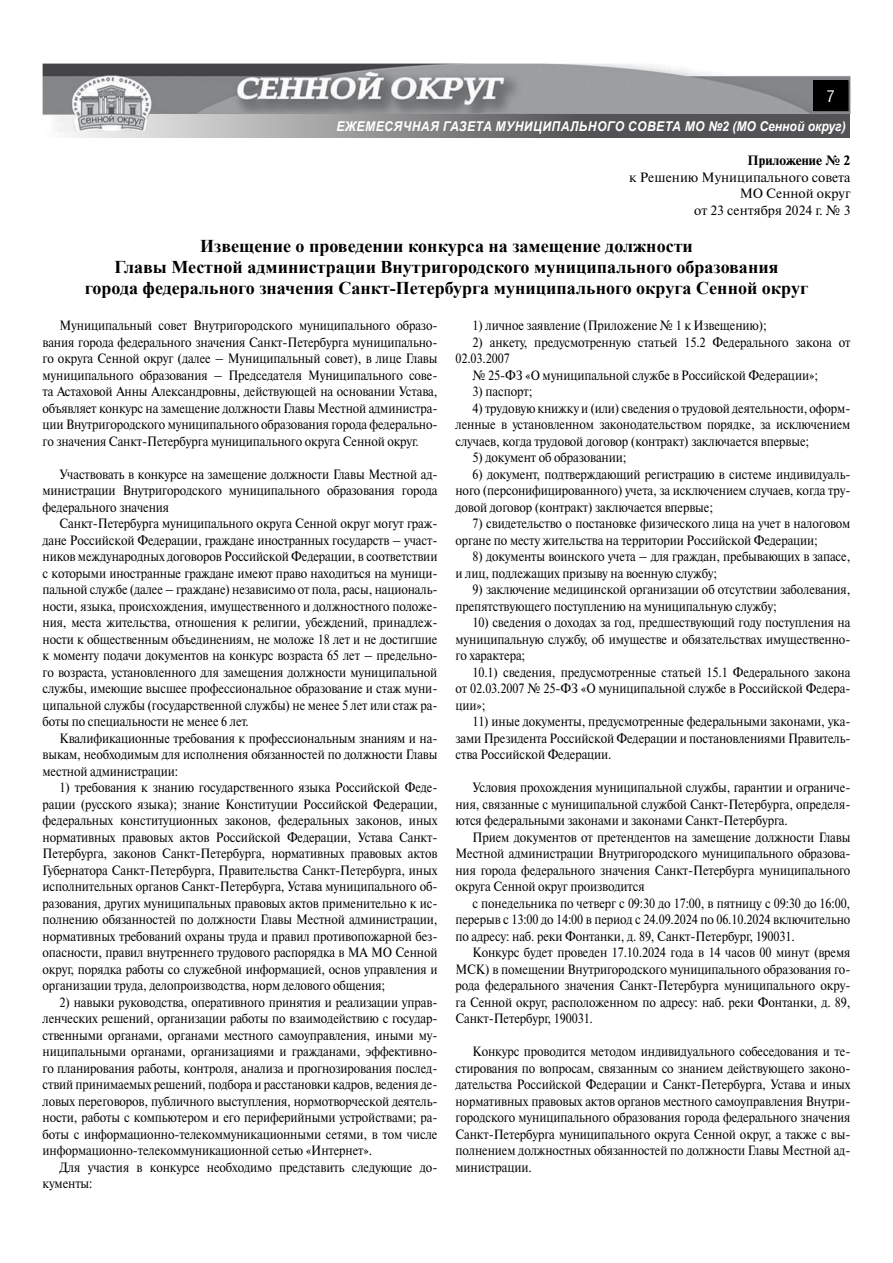
<style>
.page{position:relative;width:893px;height:1263px;background:#fff}
.page>*{position:absolute;margin:0;border:0;box-sizing:border-box;transform-origin:0 0}
.t1{font:700 18px/21px "Times New Roman";color:#000;text-align:center}
.t2{font:16.5px "Helios Cond";color:#fff}
.t3{font:13.5px/16.5px "Newton C";letter-spacing:-.01em;color:#000;text-align:justify;scale:.9 1}
.t4{font:13.5px/16.5px "Newton C";letter-spacing:-.01em;color:#000;text-align:right}
.t5{font:italic 700 13.5px "Arial";letter-spacing:.035em;color:#fff;scale:.9 1}
.t6{font:700 13.5px "Newton C";color:#000}
</style>
<div class="page">
<svg style="left:73px;top:132px;width:777px;height:6px"></svg>
<img style="left:43px;top:64px;width:807px;height:68px">
<div style="left:813px;top:80px;width:35px;height:31px;background:#000"></div>
<p class="t2" style="left:827px;top:86px;width:9px">7</p>
<p class="t5" style="left:336px;top:117px;width:567px">Ежемесячная газета Муниципального совета МО №2 (МО Сенной округ)</p>
<p class="t6" style="left:748px;top:153px;width:104px">Приложение № 2</p>
<p class="t4" style="left:629px;top:169px;width:223px">к Решению Муниципального совета<br>МО Сенной округ<br>от 23 сентября 2024 г. № 3</p>
<h1 class="t1" style="left:85px;top:235px;width:725px">Извещение о проведении конкурса на замещение должности<br>Главы Местной администрации Внутригородского муниципального образования<br>города федерального значения Санкт-Петербурга муниципального округа Сенной округ</h1>
<p class="t3" style="left:43px;top:317px;width:440px;text-indent:17px">Муниципальный совет Внутригородского муниципального образо&shy;вания города федерального значения Санкт-Петербурга муниципально&shy;го округа Сенной округ (далее – Муниципальный совет), в лице Главы муниципального образования – Председателя Муниципального сове&shy;та Астаховой Анны Александровны, действующей на основании Устава, объявляет конкурс на замещение должности Главы Местной администра&shy;ции Внутригородского муниципального образования города федерально&shy;го значения Санкт-Петербурга муниципального округа Сенной округ.</p>
<p class="t3" style="left:43px;top:466px;width:440px;text-indent:17px">Участвовать в конкурсе на замещение должности Главы Местной ад&shy;министрации Внутригородского муниципального образования города федерального значения</p>
<p class="t3" style="left:43px;top:515px;width:440px;text-indent:17px">Санкт-Петербурга муниципального округа Сенной округ могут граж&shy;дане Российской Федерации, граждане иностранных государств – участ&shy;ников международных договоров Российской Федерации, в соответствии с которыми иностранные граждане имеют право находиться на муници&shy;пальной службе (далее – граждане) независимо от пола, расы, националь&shy;ности, языка, происхождения, имущественного и должностного положе&shy;ния, места жительства, отношения к религии, убеждений, принадлеж&shy;ности к общественным объединениям, не моложе 18 лет и не достигшие к моменту подачи документов на конкурс возраста 65 лет – предельно&shy;го возраста, установленного для замещения должности муниципальной службы, имеющие высшее профессиональное образование и стаж муни&shy;ципальной службы (государственной службы) не менее 5 лет или стаж ра&shy;боты по специальности не менее 6 лет.</p>
<p class="t3" style="left:43px;top:730px;width:440px;text-indent:17px">Квалификационные требования к профессиональным знаниям и на&shy;выкам, необходимым для исполнения обязанностей по должности Главы местной администрации:</p>
<p class="t3" style="left:43px;top:779px;width:440px;text-indent:17px">1) требования к знанию государственного языка Российской Феде&shy;рации (русского языка); знание Конституции Российской Федерации, федеральных конституционных законов, федеральных законов, иных нормативных правовых актов Российской Федерации, Устава Санкт-Петербурга, законов Санкт-Петербурга, нормативных правовых актов Губернатора Санкт-Петербурга, Правительства Санкт-Петербурга, иных исполнительных органов Санкт-Петербурга, Устава муниципального об&shy;разования, других муниципальных правовых актов применительно к ис&shy;полнению обязанностей по должности Главы Местной администрации, нормативных требований охраны труда и правил противопожарной без&shy;опасности, правил внутреннего трудового распорядка в МА МО Сенной округ, порядка работы со служебной информацией, основ управления и организации труда, делопроизводства, норм делового общения;</p>
<p class="t3" style="left:43px;top:994px;width:440px;text-indent:17px">2) навыки руководства, оперативного принятия и реализации управ&shy;ленческих решений, организации работы по взаимодействию с государ&shy;ственными органами, органами местного самоуправления, иными му&shy;ниципальными органами, организациями и гражданами, эффективно&shy;го планирования работы, контроля, анализа и прогнозирования послед&shy;ствий принимаемых решений, подбора и расстановки кадров, ведения де&shy;ловых переговоров, публичного выступления, нормотворческой деятель&shy;ности, работы с компьютером и его периферийными устройствами; ра&shy;боты с информационно-телекоммуникационными сетями, в том числе информационно-телекоммуникационной сетью «Интернет».</p>
<p class="t3" style="left:43px;top:1159px;width:440px;text-indent:17px">Для участия в конкурсе необходимо представить следующие до&shy;кументы:</p>
<p class="t3" style="left:472px;top:317px;width:329px">1) личное заявление (Приложение № 1 к Извещению);</p>
<p class="t3" style="left:472px;top:334px;width:421px">2) анкету, предусмотренную статьей 15.2 Федерального закона от</p>
<p class="t3" style="left:455px;top:350px;width:62px">02.03.2007</p>
<p class="t3" style="left:472px;top:367px;width:386px">№ 25-ФЗ «О муниципальной службе в Российской Федерации»;</p>
<p class="t3" style="left:472px;top:383px;width:68px">3) паспорт;</p>
<p class="t3" style="left:455px;top:400px;width:440px;text-indent:17px">4) трудовую книжку и (или) сведения о трудовой деятельности, оформ&shy;ленные в установленном законодательством порядке, за исключением случаев, когда трудовой договор (контракт) заключается впервые;</p>
<p class="t3" style="left:472px;top:449px;width:173px">5) документ об образовании;</p>
<p class="t3" style="left:455px;top:466px;width:440px;text-indent:17px">6) документ, подтверждающий регистрацию в системе индивидуаль&shy;ного (персонифицированного) учета, за исключением случаев, когда тру&shy;довой договор (контракт) заключается впервые;</p>
<p class="t3" style="left:455px;top:515px;width:440px;text-indent:17px">7) свидетельство о постановке физического лица на учет в налоговом органе по месту жительства на территории Российской Федерации;</p>
<p class="t3" style="left:455px;top:548px;width:440px;text-indent:17px">8) документы воинского учета – для граждан, пребывающих в запасе, и лиц, подлежащих призыву на военную службу;</p>
<p class="t3" style="left:455px;top:581px;width:440px;text-indent:17px">9) заключение медицинской организации об отсутствии заболевания, препятствующего поступлению на муниципальную службу;</p>
<p class="t3" style="left:455px;top:614px;width:440px;text-indent:17px">10) сведения о доходах за год, предшествующий году поступления на муниципальную службу, об имуществе и обязательствах имущественно&shy;го характера;</p>
<p class="t3" style="left:455px;top:664px;width:440px;text-indent:17px">10.1) сведения, предусмотренные статьей 15.1 Федерального закона от 02.03.2007 № 25-ФЗ «О муниципальной службе в Российской Федера&shy;ции»;</p>
<p class="t3" style="left:455px;top:713px;width:440px;text-indent:17px">11) иные документы, предусмотренные федеральными законами, ука&shy;зами Президента Российской Федерации и постановлениями Правитель&shy;ства Российской Федерации.</p>
<p class="t3" style="left:455px;top:779px;width:440px;text-indent:17px">Условия прохождения муниципальной службы, гарантии и ограниче&shy;ния, связанные с муниципальной службой Санкт-Петербурга, определя&shy;ются федеральными законами и законами Санкт-Петербурга.</p>
<p class="t3" style="left:455px;top:829px;width:440px;text-indent:17px">Прием документов от претендентов на замещение должности Главы Местной администрации Внутригородского муниципального образова&shy;ния города федерального значения Санкт-Петербурга муниципального округа Сенной округ производится</p>
<p class="t3" style="left:455px;top:895px;width:440px;text-indent:17px">с понедельника по четверг с 09:30 до 17:00, в пятницу с 09:30 до 16:00, перерыв с 13:00 до 14:00 в период с 24.09.2024 по 06.10.2024 включительно по адресу: наб. реки Фонтанки, д. 89, Санкт-Петербург, 190031.</p>
<p class="t3" style="left:455px;top:944px;width:440px;text-indent:17px">Конкурс будет проведен 17.10.2024 года в 14 часов 00 минут (время МСК) в помещении Внутригородского муниципального образования го&shy;рода федерального значения Санкт-Петербурга муниципального окру&shy;га Сенной округ, расположенном по адресу: наб. реки Фонтанки, д. 89, Санкт-Петербург, 190031.</p>
<p class="t3" style="left:455px;top:1043px;width:440px;text-indent:17px">Конкурс проводится методом индивидуального собеседования и те&shy;стирования по вопросам, связанным со знанием действующего законо&shy;дательства Российской Федерации и Санкт-Петербурга, Устава и иных нормативных правовых актов органов местного самоуправления Внутри&shy;городского муниципального образования города федерального значения Санкт-Петербурга муниципального округа Сенной округ, а также с вы&shy;полнением должностных обязанностей по должности Главы Местной ад&shy;министрации.</p>
</div>
